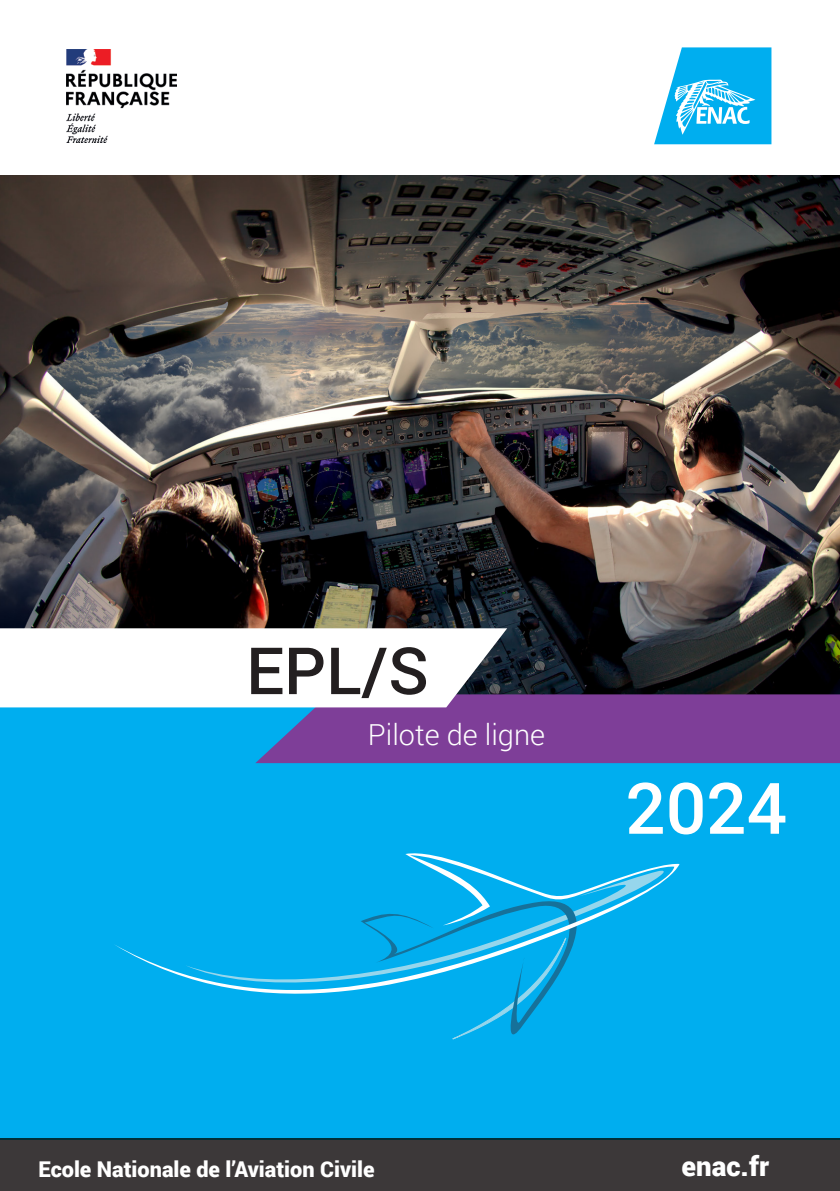
<style>
.page{position:relative;width:840px;height:1191px;background:#fff}
.page>*{position:absolute;margin:0;border:0;box-sizing:border-box;transform-origin:0 0}
.t1{font:500 71px "Roboto";color:#fff}
.t2{font:500 65.2px "Roboto";color:#231f20}
.t3{font:300 29px "Roboto";color:#fff}
.t4{font:900 27.6px "Roboto";color:#fff}
.t5{font:900 21.8px "Roboto";color:#fff}
</style>
<div class="page">
<img style="left:0;top:176px;width:839px;height:518px">
<div style="left:0;top:696px;width:839px;height:443px;background:#00aeef"></div>
<div style="left:255px;top:694px;width:584px;height:69px;background:#7e3e98"></div>
<svg style="left:0;top:628px;width:507px;height:79px"></svg>
<svg style="left:115px;top:853px;width:564px;height:182px"></svg>
<div style="left:0;top:1138px;width:839px;height:53px;background:#3c3839"></div>
<img style="left:67px;top:49px;width:109px;height:93px">
<svg style="left:654px;top:47px;width:117px;height:97px"></svg>
<p class="t2" style="left:246px;top:625px;width:184px">EPL/S</p>
<p class="t3" style="left:367px;top:714px;width:179px">Pilote de ligne</p>
<p class="t1" style="left:625px;top:758px;width:163px">2024</p>
<p class="t5" style="left:38px;top:1154px;width:337px">Ecole Nationale de l’Aviation Civile</p>
<p class="t4" style="left:681px;top:1146px;width:89px">enac.fr</p>
</div>
